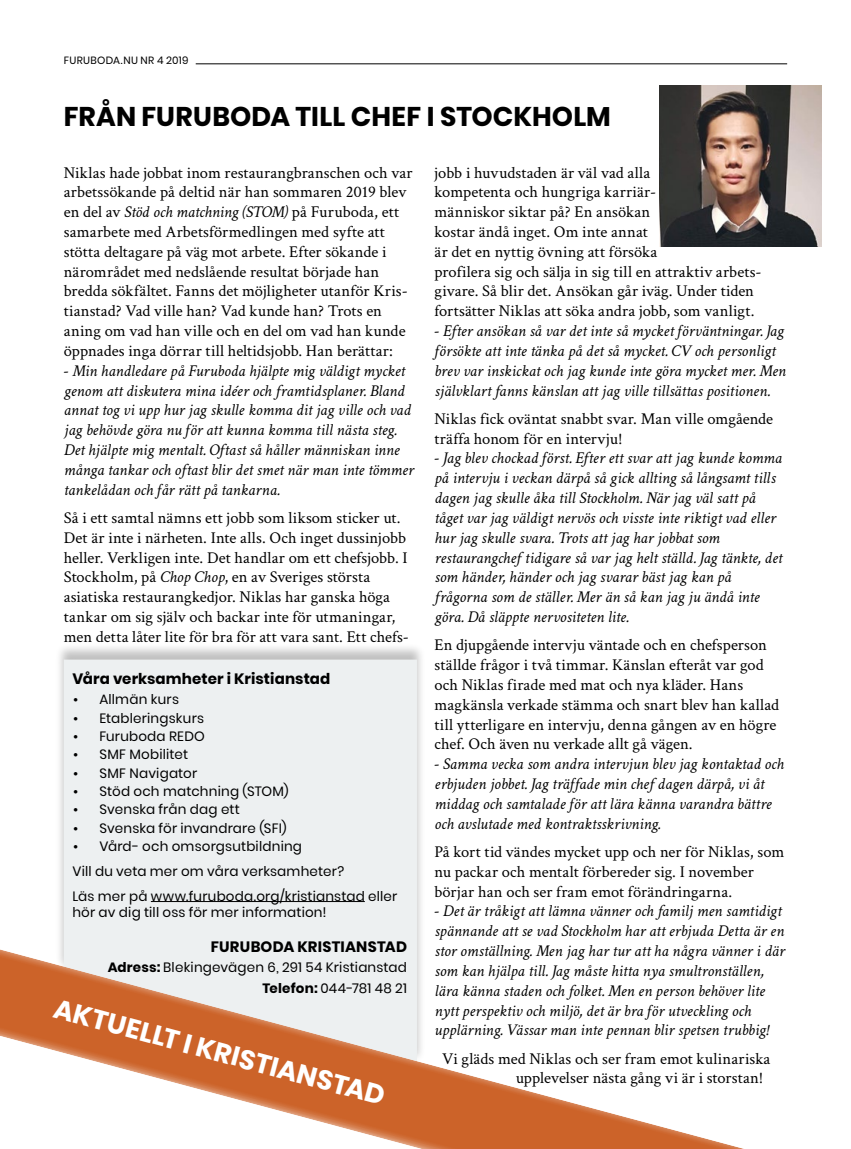
<style>
.page{position:relative;width:851px;height:1149px;background:#fff}
.page>*{position:absolute;margin:0;border:0;box-sizing:border-box;transform-origin:0 0}
.t1{font:700 27px "Poppins";letter-spacing:.005em;color:#000}
.t2{font:700 27px "Poppins";color:#fff}
.t3{font:16.5px/19.8px "Crimson Text";letter-spacing:.005em;color:#000}
.t4{font:italic 16.5px/19.8px "Crimson Text";color:#000}
.t5{font:700 15px "Poppins";letter-spacing:.01em;color:#000}
.t6{font:13.5px/24.8px "Poppins";letter-spacing:.015em;color:#000}
.t7{font:10.5px "Poppins";letter-spacing:.03em;color:#000}
.s1{font-style:italic}
.s2{font-family:"Crimson Text";font-size:16.5px}
.s3{font-weight:700}
</style>
<div class="page">
<hr style="left:196px;top:63px;width:591px;height:1px;background:#000">
<div style="left:55px;top:642px;width:370px;height:421px;background:#000;opacity:.25"></div>
<div style="left:64px;top:659px;width:353px;height:261px;background:#edf0f1"></div>
<hr style="left:151px;top:900px;width:214px;height:1px;background:#000">
<svg style="left:0;top:920px;width:740px;height:228px"></svg>
<img style="left:659px;top:85px;width:162px;height:162px">
<p class="t7" style="left:64px;top:54px;width:126px">FURUBODA.NU NR 4 2019</p>
<h1 class="t1" style="left:64px;top:101px;width:548px">FRÅN FURUBODA TILL CHEF I STOCKHOLM</h1>
<p class="t3" style="left:64px;top:162px;width:350px">Niklas hade jobbat inom restaurangbranschen och var arbetssökande på deltid när han sommaren 2019 blev en del av <span class="s1">Stöd och matchning (STOM)</span> på Furuboda, ett samarbete med Arbetsförmedlingen med syfte att stötta deltagare på väg mot arbete. Efter sökande i närområdet med nedslående resultat började han bredda sökfältet. Fanns det möjligheter utanför Kris&shy;tianstad? Vad ville han? Vad kunde han? Trots en aning om vad han ville och en del om vad han kunde öppnades inga dörrar till heltidsjobb. Han berättar:</p>
<p class="t4" style="left:64px;top:360px;width:351px">- Min handledare på Furuboda hjälpte mig väldigt mycket genom att diskutera mina idéer och framtidsplaner. Bland annat tog vi upp hur jag skulle komma dit jag ville och vad jag behövde göra nu för att kunna komma till nästa steg.<br>Det hjälpte mig mentalt. Oftast så håller människan inne många tankar och oftast blir det smet när man inte tömmer tankelådan och får rätt på tankarna.</p>
<p class="t3" style="left:64px;top:507px;width:346px">Så i ett samtal nämns ett jobb som liksom sticker ut.<br>Det är inte i närheten. Inte alls. Och inget dussinjobb heller. Verkligen inte. Det handlar om ett chefsjobb. I Stockholm, på <span class="s1">Chop Chop</span>, en av Sveriges största asiatiska restaurangkedjor. Niklas har ganska höga tankar om sig själv och backar inte för utmaningar, men detta låter lite för bra för att vara sant. Ett chefs-</p>
<p class="t5" style="left:72px;top:669px;width:259px">Våra verksamheter i Kristianstad</p>
<p class="t6" style="left:72px;top:687px;width:108px"><span class="s2">•</span> Allmän kurs</p>
<p class="t6" style="left:72px;top:705px;width:133px"><span class="s2">•</span> Etableringskurs</p>
<p class="t6" style="left:72px;top:723px;width:134px"><span class="s2">•</span> Furuboda REDO</p>
<p class="t6" style="left:72px;top:742px;width:117px"><span class="s2">•</span> SMF Mobilitet</p>
<p class="t6" style="left:72px;top:760px;width:126px"><span class="s2">•</span> SMF Navigator</p>
<p class="t6" style="left:72px;top:778px;width:218px"><span class="s2">•</span> Stöd och matchning (STOM)</p>
<p class="t6" style="left:72px;top:797px;width:169px"><span class="s2">•</span> Svenska från dag ett</p>
<p class="t6" style="left:72px;top:815px;width:216px"><span class="s2">•</span> Svenska för invandrare (SFI)</p>
<p class="t6" style="left:72px;top:833px;width:326px"><span class="s2">•</span> Vård- och omsorgsutbildning<br>Vill du veta mer om våra verksamheter?<br>Läs mer på www.furuboda.org/kristianstad eller</p>
<p class="t6" style="left:72px;top:899px;width:256px">hör av dig till oss för mer information!</p>
<p class="t5" style="left:211px;top:937px;width:198px">FURUBODA KRISTIANSTAD</p>
<p class="t6" style="left:108px;top:957px;width:301px;line-height:20.4px;text-align:right"><span class="s3">Adress:</span> Blekingevägen 6, 291 54 Kristianstad<br><span class="s3">Telefon:</span> 044-781 48 21</p>
<h1 class="t2" style="left:59px;top:992px;width:343px;rotate:15deg">AKTUELLT I KRISTIANSTAD</h1>
<p class="t3" style="left:434px;top:162px;width:328px">jobb i huvudstaden är väl vad alla<br>kompetenta och hungriga karriär-<br>människor siktar på? En ansökan<br>kostar ändå inget. Om inte annat<br>är det en nyttig övning att försöka<br>profilera sig och sälja in sig till en attraktiv arbets&shy;givare. Så blir det. Ansökan går iväg. Under tiden fortsätter Niklas att söka andra jobb, som vanligt.</p>
<p class="t4" style="left:434px;top:321px;width:353px">- Efter ansökan så var det inte så mycket förväntningar. Jag försökte att inte tänka på det så mycket. CV och personligt brev var inskickat och jag kunde inte göra mycket mer. Men självklart fanns känslan att jag ville tillsättas positionen.</p>
<p class="t3" style="left:434px;top:408px;width:340px">Niklas fick oväntat snabbt svar. Man ville omgående träffa honom för en intervju!</p>
<p class="t4" style="left:434px;top:448px;width:349px">- Jag blev chockad först. Efter ett svar att jag kunde komma på intervju i veckan därpå så gick allting så långsamt tills dagen jag skulle åka till Stockholm. När jag väl satt på tåget var jag väldigt nervös och visste inte riktigt vad eller hur jag skulle svara. Trots att jag har jobbat som restaurangchef tidigare så var jag helt ställd. Jag tänkte, det som händer, händer och jag svarar bäst jag kan på frågorna som de ställer. Mer än så kan jag ju ändå inte göra. Då släppte nervositeten lite.</p>
<p class="t3" style="left:434px;top:634px;width:346px">En djupgående intervju väntade och en chefsperson ställde frågor i två timmar. Känslan efteråt var god och Niklas firade med mat och nya kläder. Hans magkänsla verkade stämma och snart blev han kallad till ytterligare en intervju, denna gången av en högre chef. Och även nu verkade allt gå vägen.</p>
<p class="t4" style="left:434px;top:754px;width:351px">- Samma vecka som andra intervjun blev jag kontaktad och erbjuden jobbet. Jag träffade min chef dagen därpå, vi åt middag och samtalade för att lära känna varandra bättre och avslutade med kontraktsskrivning.</p>
<p class="t3" style="left:434px;top:840px;width:351px">På kort tid vändes mycket upp och ner för Niklas, som nu packar och mentalt förbereder sig. I november börjar han och ser fram emot förändringarna.</p>
<p class="t4" style="left:434px;top:901px;width:351px">- Det är tråkigt att lämna vänner och familj men samtidigt spännande att se vad Stockholm har att erbjuda Detta är en stor omställning. Men jag har tur att ha några vänner i där som kan hjälpa till. Jag måste hitta nya smultronställen, lära känna staden och folket. Men en person behöver lite nytt perspektiv och miljö, det är bra för utveckling och upplärning. Vässar man inte pennan blir spetsen trubbig!</p>
<p class="t3" style="left:515px;top:1047px;width:256px;text-indent:-74px">Vi gläds med Niklas och ser fram emot kulinariska upplevelser nästa gång vi är i storstan!</p>
</div>
